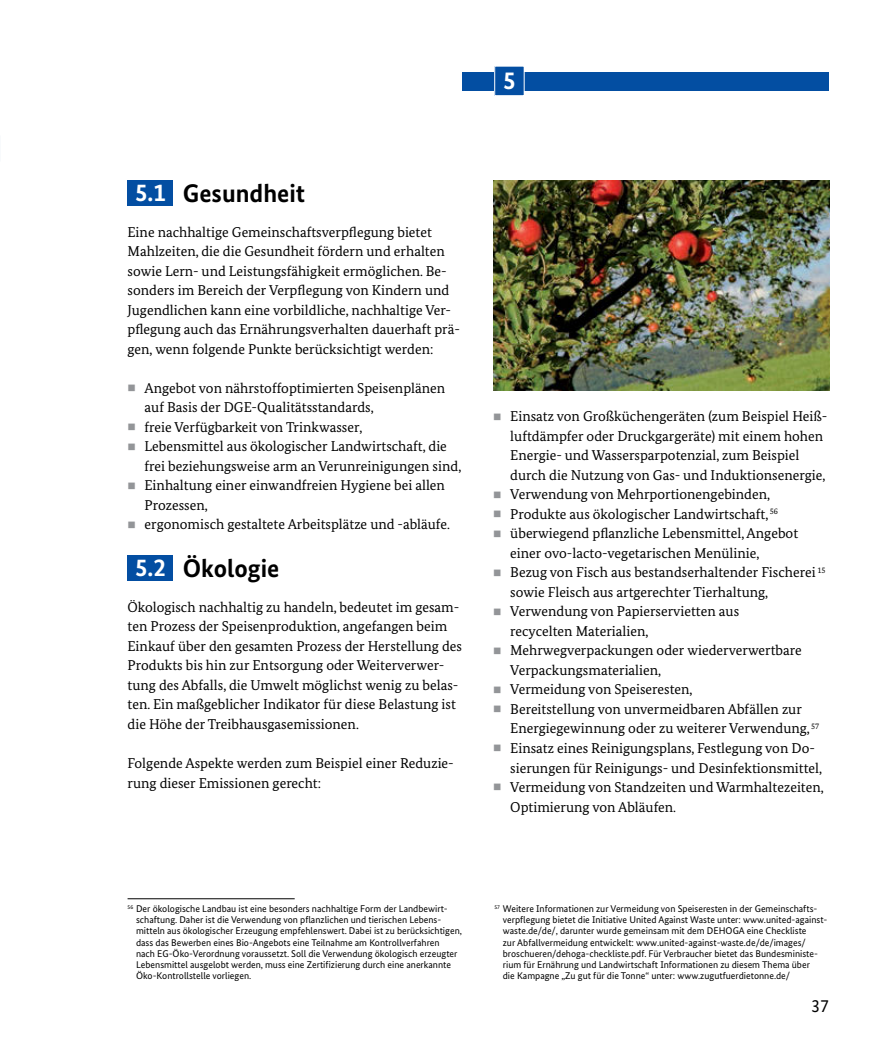
<style>
.page{position:relative;width:893px;height:1051px;background:#fff}
.page>*{position:absolute;margin:0;border:0;box-sizing:border-box;transform-origin:0 0}
.t1{font:700 25.5px "Bundes Sans";color:#000}
.t2{font:700 25.2px "Bundes Sans";color:#fff}
.t3{font:18px "Bundes Sans";color:#000}
.t4{font:14.25px/19.5px "Bundes Serif";color:#000}
.t5{font:11.25px "Wingdings";color:#939598}
.t6{font:9.75px/11.2px "Bundes Sans";color:#000}
.s1{font-size:25.05px;color:#fff}
.s2{color:#939598}
</style>
<div class="page">
<div style="left:463px;top:72px;width:366px;height:18px;background:#034ea2"></div>
<div style="left:495px;top:66px;width:29px;height:30px;background:#034ea2"></div>
<div style="left:494px;top:66px;width:31px;height:30px;border:1px solid #fff"></div>
<hr style="left:128px;top:898px;width:167px;height:1px;background:#000">
<div style="left:128px;top:180px;width:45px;height:25px;background:#034ea2"></div>
<div style="left:128px;top:555px;width:45px;height:25px;background:#034ea2"></div>
<img style="left:493px;top:180px;width:336px;height:210px">
<h2 class="t2" style="left:503px;top:65px;width:14px">5</h2>
<h1 class="t1" style="left:135px;top:178px;width:172px"><span class="s1">5.1</span> Gesundheit</h1>
<p class="t4" style="left:128px;top:222px;width:334px">Eine nachhaltige Gemeinschaftsverpflegung bietet Mahlzeiten, die die Gesundheit fördern und erhalten sowie Lern- und Leistungsfähigkeit ermöglichen. Be&shy;sonders im Bereich der Verpflegung von Kindern und Jugendlichen kann eine vorbildliche, nachhaltige Ver&shy;pflegung auch das Ernährungsverhalten dauerhaft prä&shy;gen, wenn folgende Punkte berücksichtigt werden:</p>
<p class="t5" style="left:136px;top:382px;width:13px">■</p>
<p class="t4" style="left:145px;top:378px;width:302px;text-indent:-17px"><span class="s2">■</span> Angebot von nährstoffoptimierten Speisenplänen auf Basis der DGE-Qualitätsstandards,</p>
<p class="t5" style="left:136px;top:421px;width:13px">■</p>
<p class="t4" style="left:128px;top:417px;width:236px"><span class="s2">■</span> freie Verfügbarkeit von Trinkwasser,</p>
<p class="t5" style="left:136px;top:440px;width:13px">■</p>
<p class="t4" style="left:145px;top:436px;width:318px;text-indent:-17px"><span class="s2">■</span> Lebensmittel aus ökologischer Landwirtschaft, die frei beziehungsweise arm an Verunreinigungen sind,</p>
<p class="t5" style="left:136px;top:479px;width:13px">■</p>
<p class="t4" style="left:145px;top:475px;width:302px;text-indent:-17px"><span class="s2">■</span> Einhaltung einer einwandfreien Hygiene bei allen<br>Prozessen,</p>
<p class="t5" style="left:136px;top:518px;width:13px">■</p>
<p class="t4" style="left:128px;top:514px;width:323px"><span class="s2">■</span> ergonomisch gestaltete Arbeitsplätze und -abläufe.</p>
<h1 class="t1" style="left:135px;top:553px;width:146px"><span class="s1">5.2</span> Ökologie</h1>
<p class="t4" style="left:128px;top:597px;width:336px">Ökologisch nachhaltig zu handeln, bedeutet im gesam&shy;ten Prozess der Speisenproduktion, angefangen beim Einkauf über den gesamten Prozess der Herstellung des Produkts bis hin zur Entsorgung oder Weiterverwer&shy;tung des Abfalls, die Umwelt möglichst wenig zu belas&shy;ten. Ein maßgeblicher Indikator für diese Belastung ist die Höhe der Treibhausgasemissionen.</p>
<p class="t4" style="left:128px;top:753px;width:328px">Folgende Aspekte werden zum Beispiel einer Reduzie&shy;rung dieser Emissionen gerecht:</p>
<p class="t4" style="left:510px;top:406px;width:318px;text-indent:-17px"><span class="s2">■</span> Einsatz von Großküchengeräten (zum Beispiel Heiß&shy;luftdämpfer oder Druckgargeräte) mit einem hohen Energie- und Wassersparpotenzial, zum Beispiel durch die Nutzung von Gas- und Induktionsenergie,</p>
<p class="t4" style="left:493px;top:484px;width:278px"><span class="s2">■</span> Verwendung von Mehrportionengebinden,</p>
<p class="t5" style="left:502px;top:508px;width:13px">■</p>
<p class="t5" style="left:502px;top:410px;width:13px">■</p>
<p class="t4" style="left:493px;top:504px;width:286px"><span class="s2">■</span> Produkte aus ökologischer Landwirtschaft, <sup>56</sup></p>
<p class="t5" style="left:502px;top:527px;width:13px">■</p>
<p class="t4" style="left:510px;top:523px;width:289px;text-indent:-17px"><span class="s2">■</span> überwiegend pflanzliche Lebensmittel, Angebot einer ovo-lacto-vegetarischen Menülinie,</p>
<p class="t5" style="left:502px;top:566px;width:13px">■</p>
<p class="t4" style="left:510px;top:562px;width:317px;text-indent:-17px"><span class="s2">■</span> Bezug von Fisch aus bestandserhaltender Fischerei <sup>15 </sup>sowie Fleisch aus artgerechter Tierhaltung,</p>
<p class="t4" style="left:510px;top:601px;width:230px;text-indent:-17px"><span class="s2">■</span> Verwendung von Papierservietten aus recycelten Materialien,</p>
<p class="t5" style="left:502px;top:644px;width:13px">■</p>
<p class="t4" style="left:510px;top:640px;width:293px;text-indent:-17px"><span class="s2">■</span> Mehrwegverpackungen oder wiederverwertbare<br>Verpackungsmaterialien,</p>
<p class="t4" style="left:493px;top:679px;width:201px"><span class="s2">■</span> Vermeidung von Speiseresten,</p>
<p class="t5" style="left:502px;top:703px;width:13px">■</p>
<p class="t4" style="left:510px;top:699px;width:311px;text-indent:-17px"><span class="s2">■</span> Bereitstellung von unvermeidbaren Abfällen zur<br>Energiegewinnung oder zu weiterer Verwendung, <sup>57</sup></p>
<p class="t5" style="left:502px;top:742px;width:13px">■</p>
<p class="t4" style="left:510px;top:738px;width:313px;text-indent:-17px"><span class="s2">■</span> Einsatz eines Reinigungsplans, Festlegung von Do&shy;sierungen für Reinigungs- und Desinfektionsmittel,</p>
<p class="t4" style="left:510px;top:777px;width:315px;text-indent:-17px"><span class="s2">■</span> Vermeidung von Standzeiten und Warmhaltezeiten,<br>Optimierung von Abläufen.</p>
<p class="t6" style="left:136px;top:902px;width:327px;text-indent:-9px"><sup>56</sup> Der ökologische Landbau ist eine besonders nachhaltige Form der Landbewirt&shy;schaftung. Daher ist die Verwendung von pflanzlichen und tierischen Lebens&shy;mitteln aus ökologischer Erzeugung empfehlenswert. Dabei ist zu berücksichtigen, dass das Bewerben eines Bio-Angebots eine Teilnahme am Kontrollverfahren<br>nach EG-Öko-Verordnung voraussetzt. Soll die Verwendung ökologisch erzeugter Lebensmittel ausgelobt werden, muss eine Zertifizierung durch eine anerkannte Öko-Kontrollstelle vorliegen.</p>
<p class="t6" style="left:503px;top:902px;width:326px;text-indent:-9px"><sup>57</sup> Weitere Informationen zur Vermeidung von Speiseresten in der Gemeinschafts&shy;verpflegung bietet die Initiative United Against Waste unter: www.united-against&shy;waste.de/de/, darunter wurde gemeinsam mit dem DEHOGA eine Checkliste<br>zur Abfallvermeidung entwickelt: www.united-against-waste.de/de/images/ broschueren/dehoga-checkliste.pdf. Für Verbraucher bietet das Bundesministe&shy;rium für Ernährung und Landwirtschaft Informationen zu diesem Thema über<br>die Kampagne „Zu gut für die Tonne“ unter: www.zugutfuerdietonne.de/</p>
<p class="t3" style="left:811px;top:994px;width:19px">37</p>
</div>
